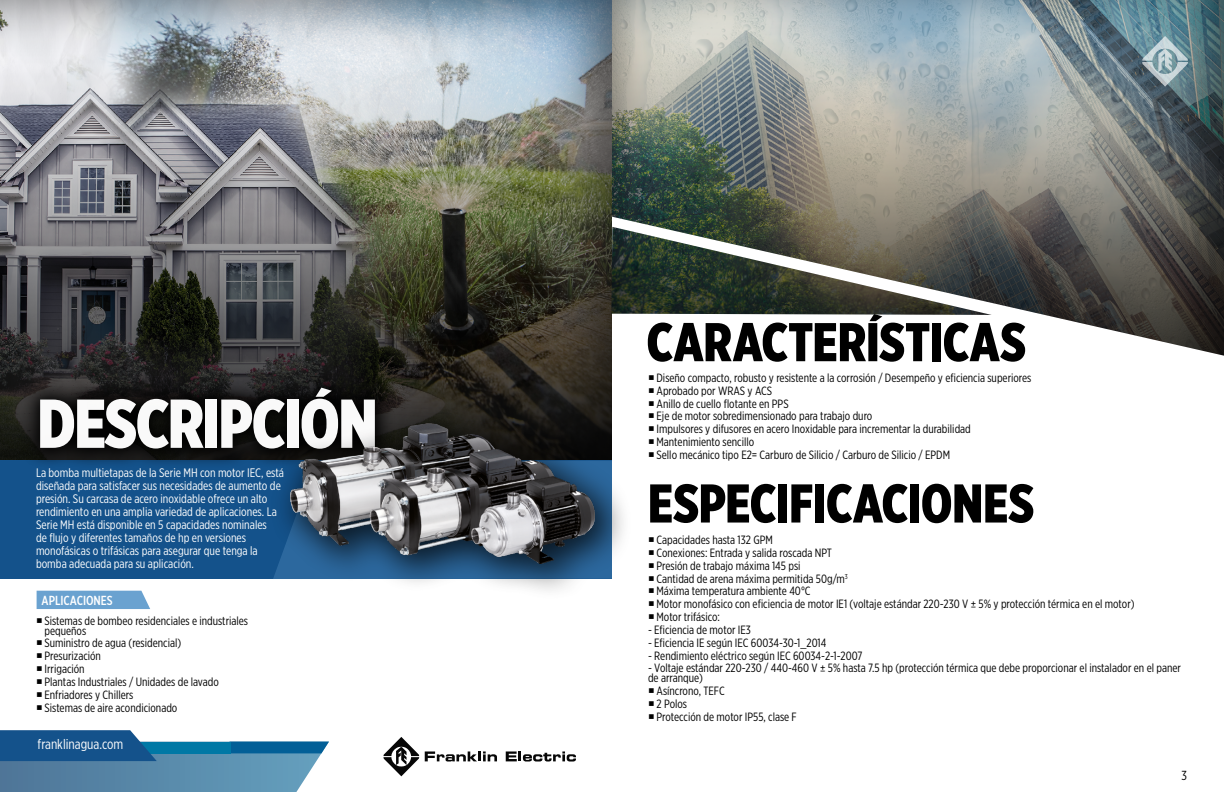
<style>
.page{position:relative;width:1224px;height:792px;background:#fff}
.page>*{position:absolute;margin:0;border:0;box-sizing:border-box;transform-origin:0 0}
.t1{font:900 69px "Gotham X Narrow";letter-spacing:-.02em;color:#fff}
.t2{font:900 54.5px "Gotham X Narrow";letter-spacing:-.005em;color:#000}
.t3{font:14.1px "Gotham X Narrow";color:#fff}
.t4{font:500 13.1px "Gotham X Narrow";color:#fff}
.t5{font:13.1px "Gotham X Narrow";color:#000}
.t6{font:12.3px/13px "Gotham X Narrow";color:#fff}
.t7{font:12px/12.8px "Gotham X Narrow";color:#000}
</style>
<div class="page">
<svg style="left:425px;top:751px;width:72px;height:11px"></svg>
<svg style="left:506px;top:751px;width:70px;height:11px"></svg>
<svg style="left:384px;top:737px;width:35px;height:39px"></svg>
<div style="left:37px;top:591px;width:113px;height:18px;background:#6aa2d0"></div>
<svg style="left:0;top:730px;width:329px;height:62px;background:#5a8caf"></svg>
<img style="left:0;top:0;width:612px;height:460px">
<div style="left:0;top:460px;width:612px;height:119px;background:#14528b"></div>
<svg style="left:19px;top:368px;width:376px;height:95px;background:#121313"></svg>
<div style="left:268px;top:401px;width:365px;height:200px;background:#000;opacity:.75"></div>
<img style="left:290px;top:423px;width:305px;height:141px">
<img style="left:612px;top:0;width:612px;height:356px">
<img style="left:611px;top:227px;width:381px;height:88px">
<svg style="left:1035px;top:0;width:189px;height:87px;background:#6d868f"></svg>
<h1 class="t1" style="left:37px;top:380px;width:342px">DESCRIPCIÓN</h1>
<p class="t6" style="left:36px;top:466px;width:250px">La bomba multietapas de la Serie MH con motor IEC, está diseñada para satisfacer sus necesidades de aumento de presión. Su carcasa de acero inoxidable ofrece un alto rendimiento en una amplia variedad de aplicaciones. La Serie MH está disponible en 5 capacidades nominales<br>de flujo y diferentes tamaños de hp en versiones monofásicas o trifásicas para asegurar que tenga la bomba adecuada para su aplicación.</p>
<p class="t4" style="left:42px;top:592px;width:73px">APLICACIONES</p>
<p class="t7" style="left:45px;top:615px;width:205px;line-height:10px">Sistemas de bombeo residenciales e industriales pequeños</p>
<p class="t7" style="left:45px;top:637px;width:176px">Suministro de agua (residencial)<br>Presurización<br>Irrigación<br>Plantas Industriales / Unidades de lavado<br>Enfriadores y Chillers<br>Sistemas de aire acondicionado</p>
<p class="t3" style="left:38px;top:735px;width:87px">franklinagua.com</p>
<h2 class="t2" style="left:646px;top:308px;width:381px">CARACTERÍSTICAS</h2>
<p class="t7" style="left:657px;top:371px;width:376px">Diseño compacto, robusto y resistente a la corrosión / Desempeño y eficiencia superiores Aprobado por WRAS y ACS<br>Anillo de cuello flotante en PPS<br>Eje de motor sobredimensionado para trabajo duro<br>Impulsores y difusores en acero Inoxidable para incrementar la durabilidad Mantenimiento sencillo<br>Sello mecánico tipo E2= Carburo de Silicio / Carburo de Silicio / EPDM</p>
<h2 class="t2" style="left:648px;top:469px;width:388px">ESPECIFICACIONES</h2>
<p class="t7" style="left:657px;top:533px;width:480px">Capacidades hasta 132 GPM<br>Conexiones: Entrada y salida roscada NPT<br>Presión de trabajo máxima 145 psi<br>Cantidad de arena máxima permitida 50g/m<sup>3<br></sup>Máxima temperatura ambiente 40°C<br>Motor monofásico con eficiencia de motor IE1 (voltaje estándar 220-230 V ± 5% y protección térmica en el motor)<br>Motor trifásico:</p>
<p class="t7" style="left:648px;top:623px;width:104px">- Eficiencia de motor IE3</p>
<p class="t7" style="left:648px;top:636px;width:180px">- Eficiencia IE según IEC 60034-30-1_2014</p>
<p class="t7" style="left:648px;top:649px;width:216px">- Rendimiento eléctrico según IEC 60034-2-1-2007</p>
<p class="t7" style="left:648px;top:663px;width:534px;line-height:10px">- Voltaje estándar 220-230 / 440-460 V ± 5% hasta 7.5 hp (protección térmica que debe proporcionar el instalador en el paner de arranque)</p>
<p class="t7" style="left:657px;top:684px;width:142px">Asíncrono, TEFC<br>2 Polos<br>Protección de motor IP55, clase F</p>
<p class="t5" style="left:1182px;top:768px;width:7px">3</p>
</div>
